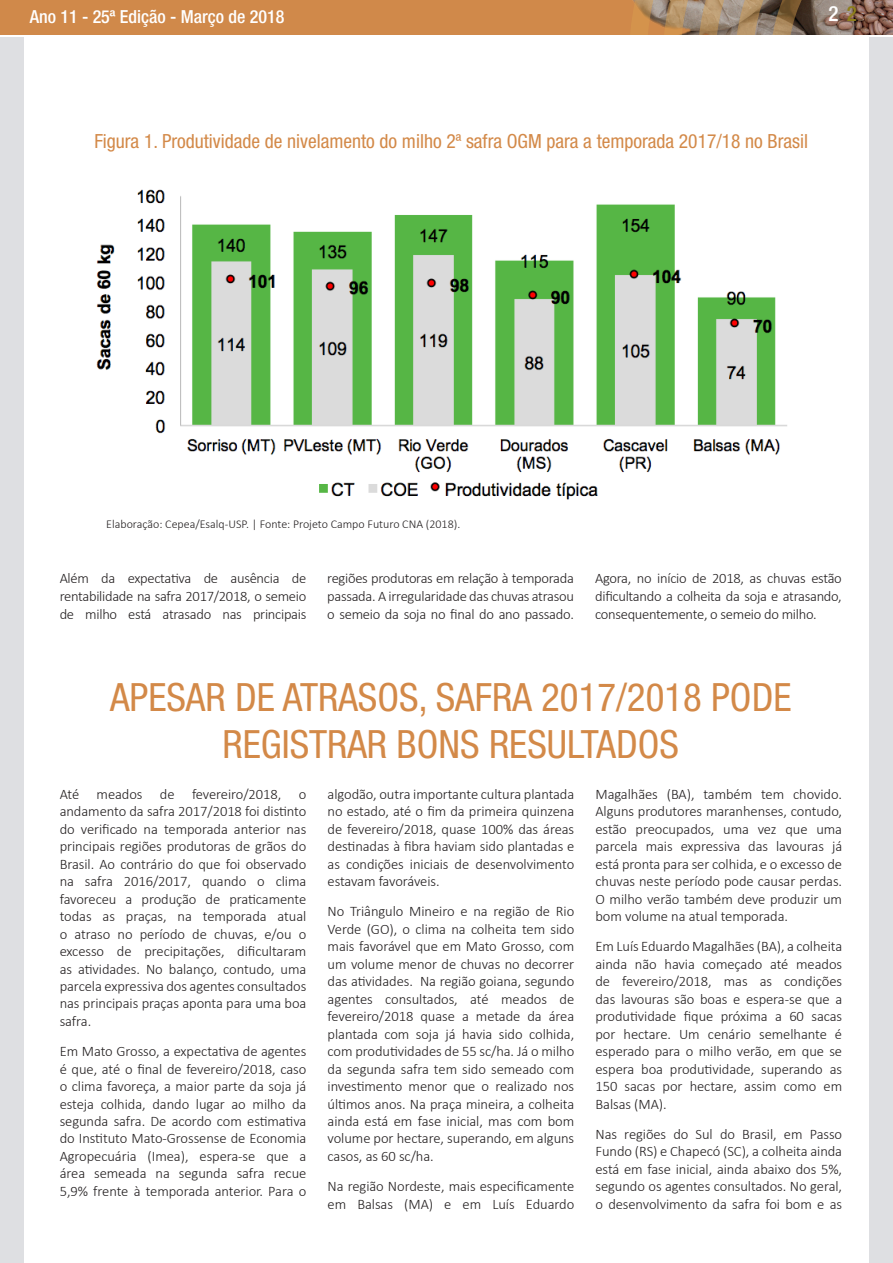
<style>
.page{position:relative;width:893px;height:1263px;background:#fff}
.page>*{position:absolute;margin:0;border:0;box-sizing:border-box;transform-origin:0 0}
.t1{font:condensed 39px/46.8px "Helvetica Neue LT Std";color:#d38948;text-align:center}
.t2{font:500 condensed 21px "Helvetica Neue LT Std";color:#fff}
.t3{font:condensed 19.5px "Helvetica Neue LT Std";color:#d38948}
.t4{font:500 condensed 18px "Helvetica Neue LT Std";color:#fff}
.t5{font:300 14.55px/17.4px "Calibri";letter-spacing:-.005em;color:#231f20;text-align:justify}
.t6{font:300 12px "Calibri";color:#231f20}
.s1{color:#8f7f1c}
</style>
<div class="page">
<div style="left:0;top:13px;width:893px;height:1250px;background:#dedfe2"></div>
<div style="left:24px;top:13px;width:845px;height:1250px;background:#fff"></div>
<div style="left:0;top:0;width:861px;height:37px;background:#d0894a"></div>
<svg style="left:632px;top:0;width:261px;height:35px;background:#95785f"></svg>
<hr style="left:0;top:35px;width:893px;height:2px;background:#fff">
<img style="left:96px;top:189px;width:691px;height:311px">
<p class="t4" style="left:30px;top:6px;width:256px">Ano 11 - 25ª Edição - Março de 2018</p>
<h2 class="t2" style="left:828px;top:1px;width:30px">2 <span class="s1">2</span></h2>
<p class="t3" style="left:95px;top:130px;width:715px">Figura 1. Produtividade de nivelamento do milho 2ª safra OGM para a temporada 2017/18 no Brasil</p>
<p class="t6" style="left:106px;top:517px;width:355px">Elaboração: Cepea/Esalq-USP. | Fonte: Projeto Campo Futuro CNA (2018).</p>
<p class="t5" style="left:60px;top:569px;width:248px;line-height:18px">Além da expectativa de ausência de rentabilidade na safra 2017/2018, o semeio de milho está atrasado nas principais</p>
<p class="t5" style="left:327px;top:569px;width:248px;line-height:18px">regiões produtoras em relação à temporada passada. A irregularidade das chuvas atrasou o semeio da soja no final do ano passado.</p>
<p class="t5" style="left:595px;top:569px;width:248px;line-height:18px">Agora, no início de 2018, as chuvas estão dificultando a colheita da soja e atrasando, consequentemente, o semeio do milho.</p>
<p class="t1" style="left:110px;top:673px;width:683px">APESAR DE ATRASOS, SAFRA 2017/2018 PODE<br>REGISTRAR BONS RESULTADOS</p>
<p class="t5" style="left:60px;top:785px;width:248px">Até meados de fevereiro/2018, o andamento da safra 2017/2018 foi distinto do verificado na temporada anterior nas principais regiões produtoras de grãos do Brasil. Ao contrário do que foi observado na safra 2016/2017, quando o clima favoreceu a produção de praticamente todas as praças, na temporada atual o atraso no período de chuvas, e/ou o excesso de precipitações, dificultaram as atividades. No balanço, contudo, uma parcela expressiva dos agentes consultados nas principais praças aponta para uma boa safra.</p>
<p class="t5" style="left:60px;top:1042px;width:248px">Em Mato Grosso, a expectativa de agentes é que, até o final de fevereiro/2018, caso o clima favoreça, a maior parte da soja já esteja colhida, dando lugar ao milho da segunda safra. De acordo com estimativa do Instituto Mato-Grossense de Economia Agropecuária (Imea), espera-se que a área semeada na segunda safra recue 5,9% frente à temporada anterior. Para o</p>
<p class="t5" style="left:595px;top:785px;width:248px">Magalhães (BA), também tem chovido.<br>Alguns produtores maranhenses, contudo, estão preocupados, uma vez que uma parcela mais expressiva das lavouras já está pronta para ser colhida, e o excesso de chuvas neste período pode causar perdas.<br>O milho verão também deve produzir um bom volume na atual temporada.</p>
<p class="t5" style="left:595px;top:938px;width:248px">Em Luís Eduardo Magalhães (BA), a colheita ainda não havia começado até meados de fevereiro/2018, mas as condições das lavouras são boas e espera-se que a produtividade fique próxima a 60 sacas por hectare. Um cenário semelhante é esperado para o milho verão, em que se espera boa produtividade, superando as 150 sacas por hectare, assim como em Balsas (MA).</p>
<p class="t5" style="left:595px;top:1125px;width:248px">Nas regiões do Sul do Brasil, em Passo Fundo (RS) e Chapecó (SC), a colheita ainda está em fase inicial, ainda abaixo dos 5%, segundo os agentes consultados. No geral, o desenvolvimento da safra foi bom e as</p>
<p class="t5" style="left:328px;top:785px;width:248px">algodão, outra importante cultura plantada no estado, até o fim da primeira quinzena de fevereiro/2018, quase 100% das áreas destinadas à fibra haviam sido plantadas e as condições iniciais de desenvolvimento estavam favoráveis.</p>
<p class="t5" style="left:328px;top:903px;width:248px">No Triângulo Mineiro e na região de Rio Verde (GO), o clima na colheita tem sido mais favorável que em Mato Grosso, com um volume menor de chuvas no decorrer das atividades. Na região goiana, segundo agentes consultados, até meados de fevereiro/2018 quase a metade da área plantada com soja já havia sido colhida, com produtividades de 55 sc/ha. Já o milho da segunda safra tem sido semeado com investimento menor que o realizado nos últimos anos. Na praça mineira, a colheita ainda está em fase inicial, mas com bom volume por hectare, superando, em alguns casos, as 60 sc/ha.</p>
<p class="t5" style="left:328px;top:1177px;width:248px">Na região Nordeste, mais especificamente em Balsas (MA) e em Luís Eduardo</p>
</div>
